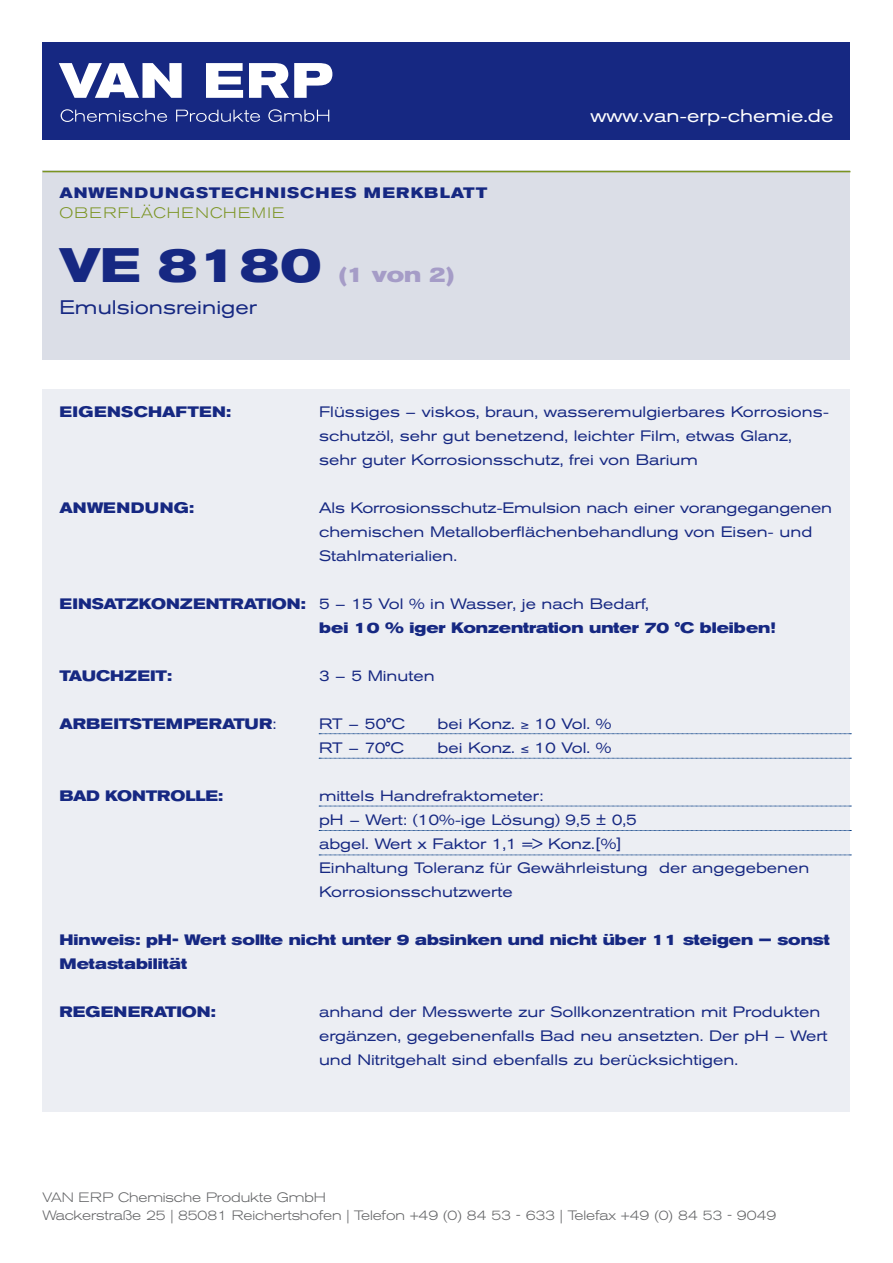
<style>
.page{position:relative;width:893px;height:1263px;background:#fff}
.page>*{position:absolute;margin:0;border:0;box-sizing:border-box;transform-origin:0 0}
.t1{font:700 expanded 48px "Akzidenz Grotesk BE";color:#162882}
.t2{font:700 expanded 21px "Akzidenz Grotesk BE";color:#a59cc7}
.t3{font:expanded 19.5px "Akzidenz Grotesk BE";color:#162882}
.t4{font:expanded 18px "Akzidenz Grotesk BE";color:#fff}
.t5{font:expanded 15px/24px "Akzidenz Grotesk BE";color:#162882}
.t6{font:700 expanded 15px/24px "Akzidenz Grotesk BE";letter-spacing:.02em;color:#162882}
.t7{font:700 expanded 15px/24px "Akzidenz Grotesk BE";color:#162882}
.t8{font:700 expanded 15px "Akzidenz Grotesk BE";letter-spacing:.07em;color:#162882}
.t9{font:700 expanded 15px "Akzidenz Grotesk BE";letter-spacing:-.005em;color:#162882}
.t10{font:300 expanded 15px "Akzidenz Grotesk BE";letter-spacing:.07em;color:#7b9422}
.t11{font:700 expanded 15px "Akzidenz Grotesk BE";letter-spacing:-.02em;color:#162882}
.t12{font:300 expanded 13.5px/18px "Akzidenz Grotesk BE";letter-spacing:-.01em;color:#646567}
.s1{font-weight:400}
</style>
<div class="page">
<div style="left:43px;top:43px;width:807px;height:97px;background:#162882"></div>
<svg style="left:59px;top:63px;width:123px;height:35px"></svg>
<svg style="left:206px;top:63px;width:37px;height:35px"></svg>
<svg style="left:249px;top:63px;width:83px;height:35px"></svg>
<svg style="left:61px;top:109px;width:106px;height:13px"></svg>
<svg style="left:176px;top:110px;width:84px;height:12px"></svg>
<svg style="left:268px;top:109px;width:61px;height:13px"></svg>
<div style="left:43px;top:170px;width:807px;height:189px;background:#dbdee7"></div>
<div style="left:43px;top:389px;width:807px;height:723px;background:#eceef3"></div>
<hr style="left:43px;top:171px;width:807px;height:1px;background:#7b9422">
<svg style="left:319px;top:806px;width:532px;height:1px"></svg>
<svg style="left:319px;top:733px;width:532px;height:1px"></svg>
<svg style="left:319px;top:830px;width:532px;height:1px"></svg>
<svg style="left:319px;top:758px;width:532px;height:1px"></svg>
<svg style="left:319px;top:855px;width:532px;height:1px"></svg>
<p class="t8" style="left:60px;top:184px;width:429px">ANWENDUNGSTECHNISCHES MERKBLATT</p>
<p class="t10" style="left:60px;top:204px;width:109px">oberflächenche</p>
<p class="t10" style="left:252px;top:204px;width:32px">mie</p>
<h1 class="t1" style="left:60px;top:238px;width:264px">VE 8180</h1>
<h2 class="t2" style="left:339px;top:263px;width:117px">(1 VON 2)</h2>
<h3 class="t3" style="left:60px;top:295px;width:199px">Emulsionsreiniger</h3>
<p class="t4" style="left:590px;top:105px;width:245px">www.van-erp-chemie.de</p>
<p class="t6" style="left:60px;top:400px;width:173px">EIGENSCHAFTEN:</p>
<p class="t5" style="left:319px;top:400px;width:511px">Flüssiges – viskos, braun, wasseremulgierbares Korrosions&shy;schutzöl, sehr gut benetzend, leichter Film, etwas Glanz, sehr guter Korrosionsschutz, frei von Barium</p>
<p class="t6" style="left:60px;top:496px;width:136px">ANWENDUNG:</p>
<p class="t5" style="left:319px;top:496px;width:515px">Als Korrosionsschutz-Emulsion nach einer vorangegangenen chemischen Metalloberflächenbehandlung von Eisen- und<br>Stahlmaterialien.</p>
<p class="t6" style="left:319px;top:592px;width:458px;text-indent:-259px">EINSATZKONZENTRATION: <span class="s1">5 – 15 Vol % in Wasser, je nach Bedarf,<br></span>BEI 10 % IGER KONZENTRATION UNTER 70 °C BLEIBEN!</p>
<p class="t6" style="left:60px;top:664px;width:114px">TAUCHZEIT:</p>
<p class="t5" style="left:319px;top:664px;width:117px">3 – 5 Minuten</p>
<p class="t9" style="left:60px;top:715px;width:218px">ARBEITSTEMPERATUR<span class="s1">:</span></p>
<p class="t5" style="left:319px;top:712px;width:88px">RT – 50°C</p>
<p class="t5" style="left:438px;top:712px;width:175px">bei Konz. ≥ 10 Vol. %</p>
<p class="t5" style="left:319px;top:736px;width:87px">RT – 70°C</p>
<p class="t5" style="left:438px;top:736px;width:175px">bei Konz. ≤ 10 Vol. %</p>
<p class="t11" style="left:60px;top:787px;width:165px">BAD KONTROLLE:</p>
<p class="t5" style="left:319px;top:784px;width:492px">mittels Handrefraktometer:<br>pH – Wert: (10%-ige Lösung) 9,5 ± 0,5<br>abgel. Wert x Faktor 1,1 =&gt; Konz.[%]<br>Einhaltung Toleranz für Gewährleistung der angegebenen Korrosionsschutzwerte</p>
<p class="t7" style="left:60px;top:928px;width:772px">HINWEIS: PH- WERT SOLLTE NICHT UNTER 9 ABSINKEN UND NICHT ÜBER 11 STEIGEN – SONST<br>METASTABILITÄT</p>
<p class="t6" style="left:60px;top:1000px;width:158px">REGENERATION:</p>
<p class="t5" style="left:319px;top:1000px;width:510px">anhand der Messwerte zur Sollkonzentration mit Produkten ergänzen, gegebenenfalls Bad neu ansetzten. Der pH – Wert und Nitritgehalt sind ebenfalls zu berücksichtigen.</p>
<p class="t12" style="left:43px;top:1189px;width:735px">VAN ERP Chemische Produkte GmbH<br>Wackerstraße 25 | 85081 Reichertshofen | Telefon +49 (0) 84 53 - 633 | Telefax +49 (0) 84 53 - 9049</p>
</div>
